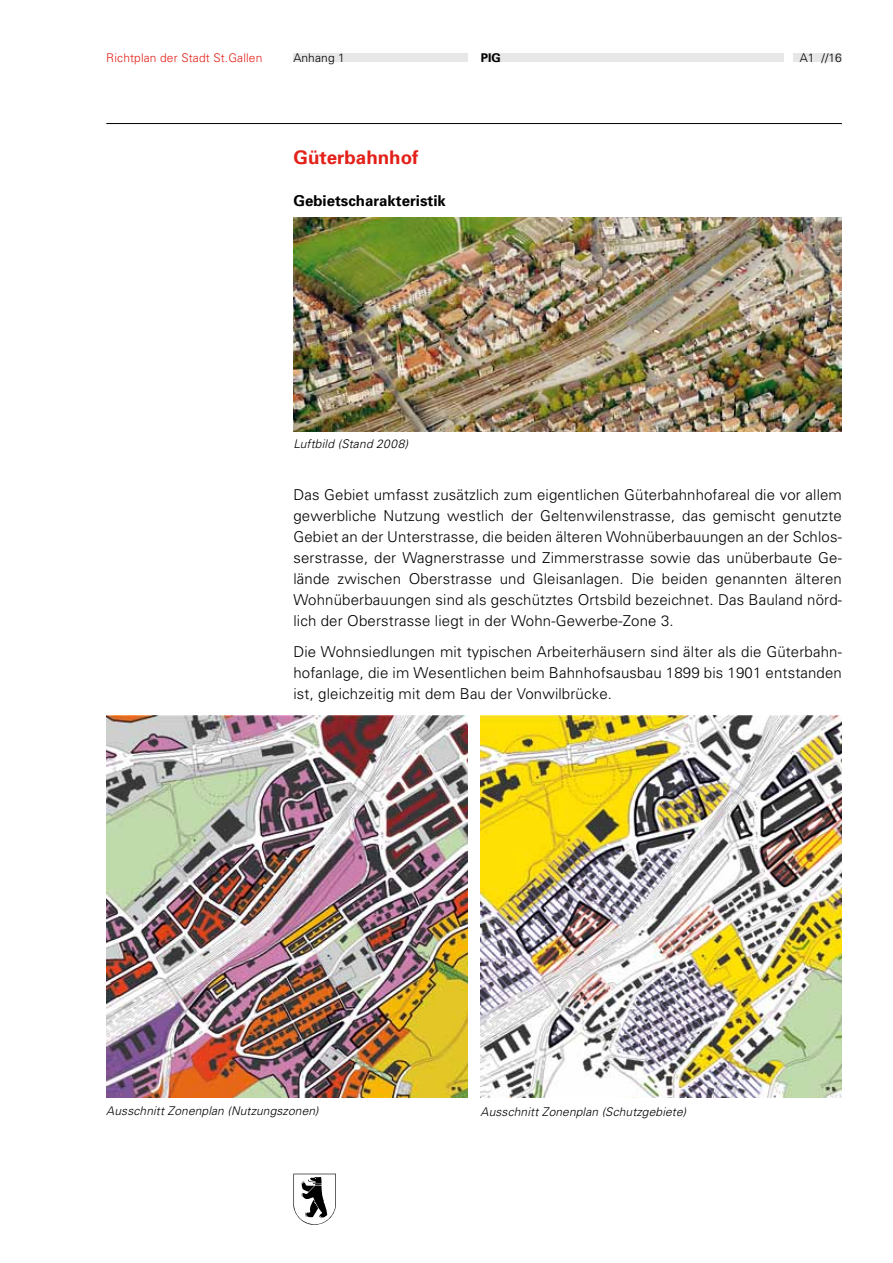
<style>
.page{position:relative;width:893px;height:1263px;background:#fff}
.page>*{position:absolute;margin:0;border:0;box-sizing:border-box;transform-origin:0 0}
.t1{font:700 18.75px "Univers";color:#e32119}
.t2{font:300 15px/21px "Univers";letter-spacing:.01em;color:#000;text-align:justify}
.t3{font:700 15px "Univers";color:#000}
.t4{font:italic 300 12px "Univers";letter-spacing:.01em;color:#000}
.t5{font:300 12px "Univers";letter-spacing:.01em;color:#e32119}
.t6{font:300 12px "Univers";letter-spacing:.01em;color:#000}
.t7{font:700 12px "Univers";color:#000}
</style>
<div class="page">
<hr style="left:106px;top:123px;width:736px;height:1px;background:#000">
<svg style="left:293px;top:1174px;width:43px;height:51px"></svg>
<div style="left:293px;top:53px;width:549px;height:9px;background:#e7e7e8"></div>
<div style="left:468px;top:49px;width:13px;height:17px;background:#fff"></div>
<div style="left:785px;top:49px;width:8px;height:17px;background:#fff"></div>
<img style="left:293px;top:218px;width:549px;height:213px">
<img style="left:481px;top:715px;width:361px;height:382px">
<img style="left:106px;top:715px;width:362px;height:382px">
<p class="t5" style="left:106px;top:50px;width:158px">Richtplan der Stadt St.Gallen</p>
<p class="t6" style="left:293px;top:50px;width:53px">Anhang 1</p>
<p class="t7" style="left:481px;top:50px;width:22px">PIG</p>
<p class="t6" style="left:800px;top:50px;width:44px">A1 //16</p>
<p class="t1" style="left:293px;top:145px;width:127px">Güterbahnhof</p>
<p class="t3" style="left:293px;top:191px;width:154px">Gebietscharakteristik</p>
<p class="t4" style="left:293px;top:436px;width:116px">Luftbild (Stand 2008)</p>
<p class="t2" style="left:293px;top:484px;width:550px">Das Gebiet umfasst zusätzlich zum eigentlichen Güterbahnhofareal die vor allem gewerbliche Nutzung westlich der Geltenwilenstrasse, das gemischt genutzte Gebiet an der Unterstrasse, die beiden älteren Wohnüberbauungen an der Schlos&shy;serstrasse, der Wagnerstrasse und Zimmerstrasse sowie das unüberbaute Ge&shy;lände zwischen Oberstrasse und Gleisanlagen. Die beiden genannten älteren Wohnüberbauungen sind als geschütztes Ortsbild bezeichnet. Das Bauland nörd&shy;lich der Oberstrasse liegt in der Wohn-Gewerbe-Zone 3.</p>
<p class="t2" style="left:293px;top:641px;width:550px">Die Wohnsiedlungen mit typischen Arbeiterhäusern sind älter als die Güterbahn&shy;hofanlage, die im Wesentlichen beim Bahnhofsausbau 1899 bis 1901 entstanden ist, gleichzeitig mit dem Bau der Vonwilbrücke.</p>
<p class="t4" style="left:106px;top:1104px;width:214px">Ausschnitt Zonenplan (Nutzungszonen)</p>
<p class="t4" style="left:481px;top:1105px;width:207px">Ausschnitt Zonenplan (Schutzgebiete)</p>
</div>
